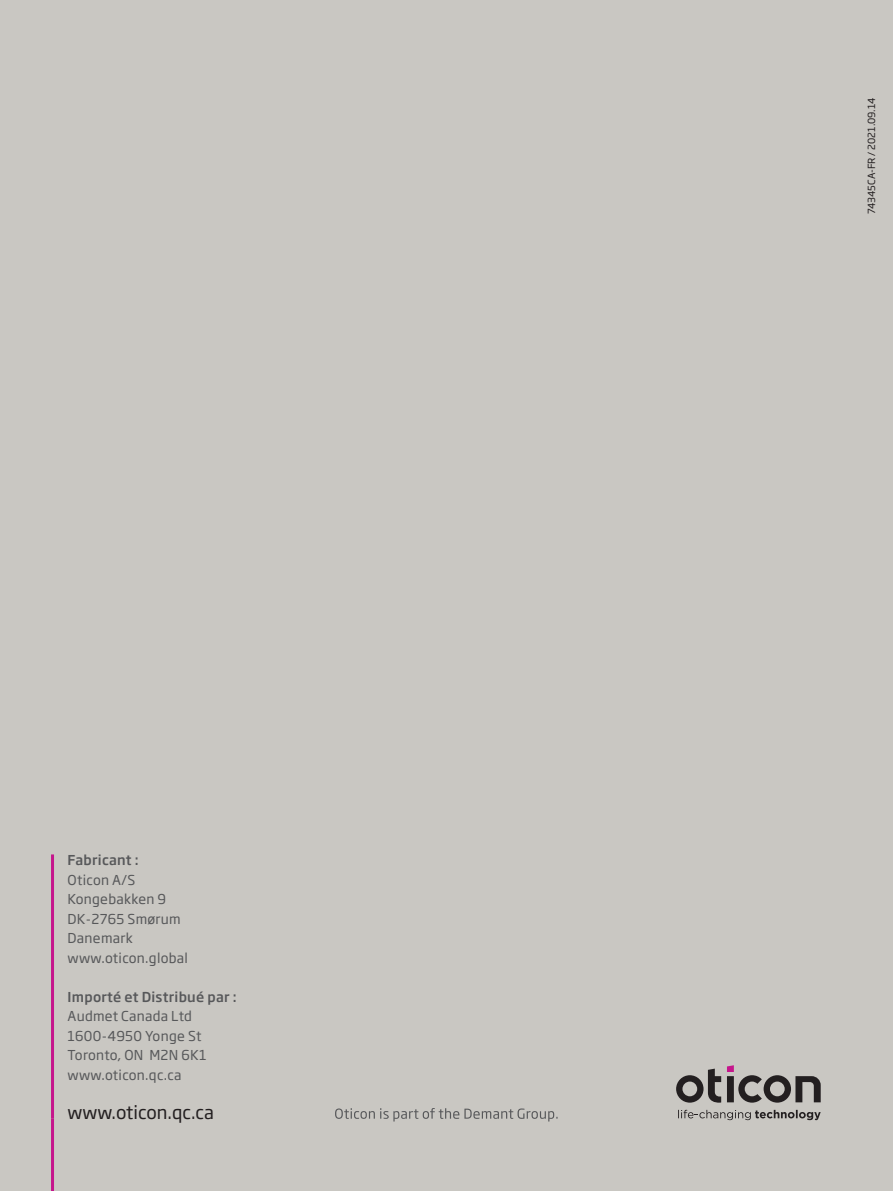
<style>
.page{position:relative;width:893px;height:1191px;background:#c9c7c2}
.page>*{position:absolute;margin:0;border:0;box-sizing:border-box;transform-origin:0 0}
.t1{font:18px "Soho Gothic Pro";color:#231f20}
.t2{font:13.5px/19.5px "Soho Gothic Pro";letter-spacing:.02em;color:#57585a}
.t3{font:500 13.5px "Soho Gothic Pro";letter-spacing:.02em;color:#57585a}
.t4{font:9.75px "Soho Gothic Pro";color:#231f20}
</style>
<div class="page">
<svg style="left:676px;top:1068px;width:45px;height:34px"></svg>
<svg style="left:727px;top:1065px;width:94px;height:37px"></svg>
<svg style="left:678px;top:1109px;width:143px;height:11px"></svg>
<hr style="left:51px;top:854px;width:3px;height:264px;background:#c5168c">
<hr style="left:51px;top:1118px;width:3px;height:73px;background:#c5168c">
<svg style="left:335px;top:1108px;width:223px;height:13px"></svg>
<p class="t3" style="left:68px;top:849px;width:72px">Fabricant :</p>
<p class="t2" style="left:68px;top:869px;width:122px">Oticon A/S<br>Kongebakken 9<br>DK-2765 Smørum<br>Danemark www.oticon.global</p>
<p class="t3" style="left:68px;top:986px;width:171px">Importé et Distribué par :</p>
<p class="t2" style="left:68px;top:1005px;width:141px">Audmet Canada Ltd<br>1600-4950 Yonge St<br>Toronto, ON M2N 6K1 www.oticon.qc.ca</p>
<h1 class="t1" style="left:68px;top:1098px;width:148px">www.oticon.qc.ca</h1>
<p class="t4" style="left:864px;top:214px;width:118px;rotate:-90deg">74345CA-FR / 2021.09.14</p>
</div>
